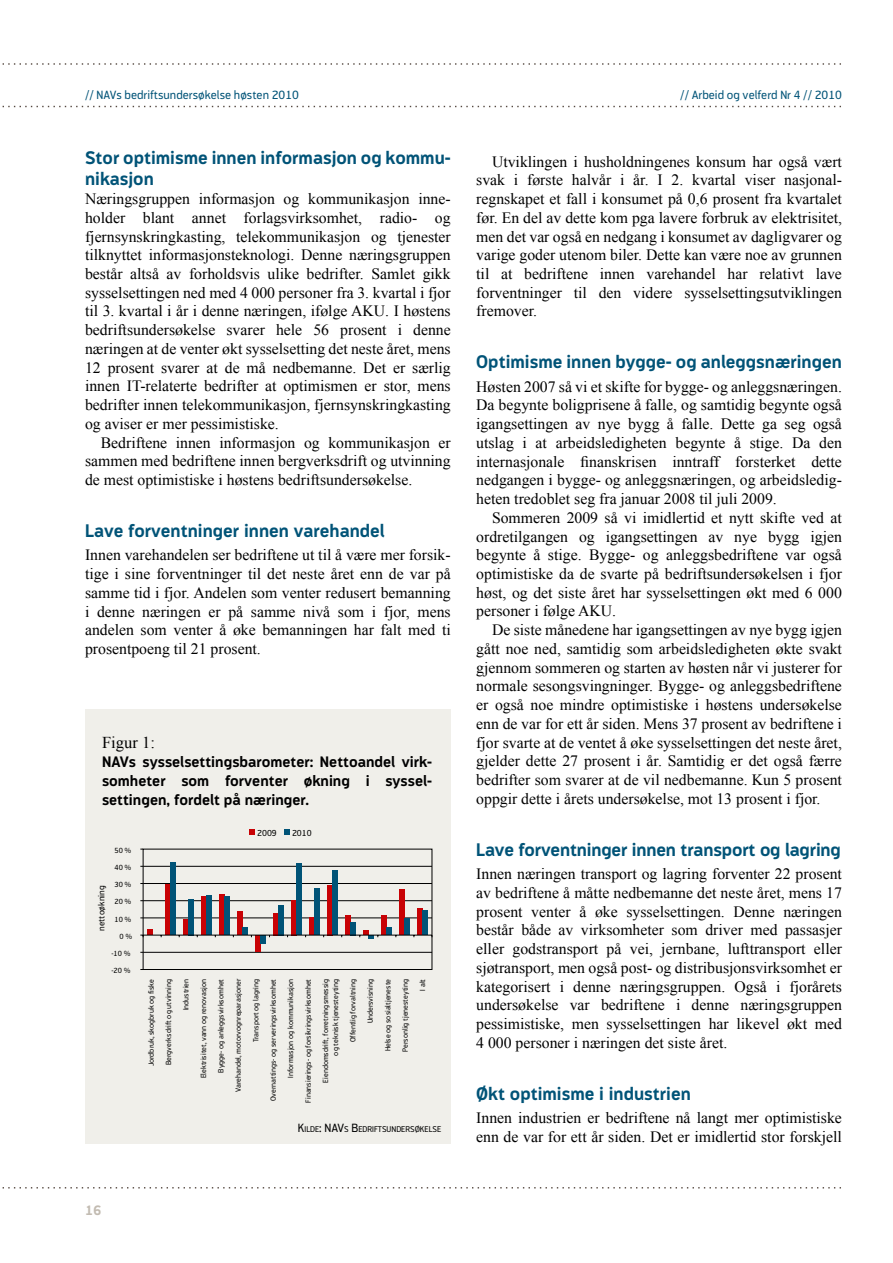
<style>
.page{position:relative;width:893px;height:1263px;background:#fff}
.page>*{position:absolute;margin:0;border:0;box-sizing:border-box;transform-origin:0 0}
.t1{font:700 18px/20.2px "Modus";color:#005377}
.t2{font:16.5px "Times New Roman";color:#000}
.t3{font:15.75px/18.8px "Times New Roman";color:#000;text-align:justify}
.t4{font:700 15px/18.9px "Modus";color:#000;text-align:justify}
.t5{font:700 13.5px "Modus";color:#c2bbb1}
.t6{font:12px "Modus";color:#005377}
.t7{font:8.7px "Modus";color:#000}
.t8{font:8.4px "Modus";color:#000}
.t9{font:7.5px/9.9px "Modus";color:#000;text-align:right}
.s1{font-size:12px}
</style>
<div class="page">
<svg style="left:2px;top:63px;width:839px;height:2px"></svg>
<svg style="left:2px;top:106px;width:839px;height:1px"></svg>
<svg style="left:2px;top:1187px;width:839px;height:1px"></svg>
<div style="left:85px;top:709px;width:366px;height:434px;background:#f0efea"></div>
<hr style="left:143px;top:952px;width:289px;height:1px;background:#000">
<hr style="left:143px;top:918px;width:289px;height:1px;background:#000">
<hr style="left:143px;top:900px;width:289px;height:1px;background:#000">
<hr style="left:143px;top:883px;width:289px;height:1px;background:#000">
<hr style="left:143px;top:866px;width:289px;height:1px;background:#000">
<div style="left:417px;top:908px;width:5px;height:27px;background:#c80205"></div>
<div style="left:400px;top:889px;width:5px;height:46px;background:#c80205"></div>
<div style="left:382px;top:915px;width:5px;height:20px;background:#c80205"></div>
<div style="left:346px;top:915px;width:5px;height:20px;background:#c80205"></div>
<div style="left:327px;top:885px;width:6px;height:50px;background:#c80205"></div>
<div style="left:309px;top:917px;width:6px;height:18px;background:#c80205"></div>
<div style="left:291px;top:900px;width:6px;height:35px;background:#c80205"></div>
<div style="left:273px;top:913px;width:5px;height:22px;background:#c80205"></div>
<div style="left:255px;top:935px;width:5px;height:16px;background:#c80205"></div>
<div style="left:237px;top:912px;width:5px;height:23px;background:#c80205"></div>
<div style="left:219px;top:894px;width:5px;height:41px;background:#c80205"></div>
<div style="left:201px;top:896px;width:5px;height:39px;background:#c80205"></div>
<div style="left:183px;top:920px;width:5px;height:15px;background:#c80205"></div>
<div style="left:165px;top:884px;width:5px;height:51px;background:#c80205"></div>
<div style="left:422px;top:910px;width:5px;height:25px;background:#005377"></div>
<div style="left:405px;top:918px;width:5px;height:17px;background:#005377"></div>
<div style="left:387px;top:927px;width:5px;height:8px;background:#005377"></div>
<div style="left:351px;top:922px;width:5px;height:13px;background:#005377"></div>
<div style="left:333px;top:871px;width:5px;height:64px;background:#005377"></div>
<div style="left:315px;top:888px;width:5px;height:47px;background:#005377"></div>
<div style="left:297px;top:864px;width:5px;height:71px;background:#005377"></div>
<div style="left:278px;top:905px;width:6px;height:30px;background:#005377"></div>
<div style="left:260px;top:935px;width:6px;height:9px;background:#005377"></div>
<div style="left:242px;top:927px;width:6px;height:8px;background:#005377"></div>
<div style="left:224px;top:896px;width:5px;height:39px;background:#005377"></div>
<div style="left:206px;top:895px;width:5px;height:40px;background:#005377"></div>
<div style="left:188px;top:899px;width:5px;height:36px;background:#005377"></div>
<div style="left:170px;top:862px;width:5px;height:73px;background:#005377"></div>
<hr style="left:143px;top:935px;width:289px;height:1px;background:#000">
<svg style="left:140px;top:929px;width:12px;height:8px"></svg>
<svg style="left:359px;top:930px;width:20px;height:8px"></svg>
<svg style="left:249px;top:829px;width:6px;height:5px"></svg>
<svg style="left:284px;top:829px;width:5px;height:5px"></svg>
<div style="left:143px;top:849px;width:289px;height:121px;border:1px solid #000"></div>
<p class="t6" style="left:85px;top:88px;width:215px">// NAVs bedriftsundersøkelse høsten 2010</p>
<p class="t6" style="left:680px;top:88px;width:163px">// Arbeid og velferd Nr 4 // 2010</p>
<p class="t1" style="left:85px;top:148px;width:367px">Stor optimisme innen informasjon og kommu&shy;nikasjon</p>
<p class="t3" style="left:85px;top:189px;width:367px">Næringsgruppen informasjon og kommunikasjon inne‑ holder blant annet forlagsvirksomhet, radio- og fjernsynskringkasting, telekommunikasjon og tjenester tilknyttet informasjonsteknologi. Denne næringsgruppen består altså av forholdsvis ulike bedrifter. Samlet gikk sysselsettingen ned med 4 000 personer fra 3. kvartal i fjor til 3. kvartal i år i denne næringen, ifølge AKU. I høstens bedriftsundersøkelse svarer hele 56 prosent i denne næringen at de venter økt sysselsetting det neste året, mens 12 prosent svarer at de må nedbemanne. Det er særlig innen IT-relaterte bedrifter at optimismen er stor, mens bedrifter innen telekommunikasjon, fjernsynskringkasting og aviser er mer pessimistiske.</p>
<p class="t3" style="left:85px;top:433px;width:367px;text-indent:16px">Bedriftene innen informasjon og kommunikasjon er sammen med bedriftene innen bergverksdrift og utvinning de mest optimistiske i høstens bedriftsundersøkelse.</p>
<p class="t1" style="left:85px;top:521px;width:301px">Lave forventninger innen varehandel</p>
<p class="t3" style="left:85px;top:545px;width:367px">Innen varehandelen ser bedriftene ut til å være mer forsik‑ tige i sine forventninger til det neste året enn de var på samme tid i fjor. Andelen som venter redusert bemanning i denne næringen er på samme nivå som i fjor, mens andelen som venter å øke bemanningen har falt med ti prosentpoeng til 21 prosent.</p>
<p class="t2" style="left:102px;top:731px;width:54px">Figur 1:</p>
<p class="t4" style="left:102px;top:752px;width:331px">NAVs sysselsettingsbarometer: Nettoandel virk‑ somheter som forventer økning i syssel‑ settingen, fordelt på næringer.</p>
<p class="t9" style="left:115px;top:845px;width:18px">50 %</p>
<p class="t7" style="left:97px;top:931px;width:47px;rotate:-90deg">nettoøkning</p>
<p class="t9" style="left:115px;top:862px;width:18px">40 %</p>
<p class="t9" style="left:115px;top:879px;width:18px">30 %</p>
<p class="t9" style="left:115px;top:897px;width:18px">20 %</p>
<p class="t9" style="left:115px;top:914px;width:18px">10 %</p>
<p class="t9" style="left:120px;top:931px;width:14px">0 %</p>
<p class="t9" style="left:111px;top:948px;width:21px">-10 %</p>
<p class="t9" style="left:111px;top:965px;width:21px">-20 %</p>
<p class="t7" style="left:257px;top:828px;width:21px">2009</p>
<p class="t7" style="left:292px;top:828px;width:21px">2010</p>
<p class="t9" style="left:146px;top:1066px;width:89px;rotate:-90deg">Jordbruk, skogbruk og fiske</p>
<p class="t9" style="left:164px;top:1065px;width:88px;rotate:-90deg">Bergverksdrift og utvinning</p>
<p class="t9" style="left:181px;top:1010px;width:33px;rotate:-90deg">Industrien</p>
<p class="t9" style="left:198px;top:1078px;width:101px;rotate:-90deg">Elektrisitet, vann og renovasjon</p>
<p class="t9" style="left:216px;top:1073px;width:95px;rotate:-90deg">Bygge- og anleggsvirksomhet</p>
<p class="t9" style="left:233px;top:1092px;width:115px;rotate:-90deg">Varehandel, motorvognreparasjoner</p>
<p class="t9" style="left:251px;top:1042px;width:65px;rotate:-90deg">Transport og lagring</p>
<p class="t9" style="left:268px;top:1101px;width:124px;rotate:-90deg">Overnattings- og serveringsvirksomhet</p>
<p class="t9" style="left:286px;top:1078px;width:100px;rotate:-90deg">Informasjon og kommunikasjon</p>
<p class="t9" style="left:303px;top:1102px;width:125px;rotate:-90deg">Finansierings- og forsikringsvirksomhet</p>
<p class="t9" style="left:321px;top:1082px;width:105px;rotate:-90deg">Eiendomsdrift, forretningsmessig og teknisk tjenesteyting</p>
<p class="t9" style="left:348px;top:1042px;width:65px;rotate:-90deg">Offentlig forvaltning</p>
<p class="t9" style="left:365px;top:1023px;width:46px;rotate:-90deg">Undersvisning</p>
<p class="t9" style="left:383px;top:1051px;width:74px;rotate:-90deg">Helse og sosialtjeneste</p>
<p class="t9" style="left:400px;top:1051px;width:74px;rotate:-90deg">Personlig tjenesteyting</p>
<p class="t9" style="left:418px;top:990px;width:13px;rotate:-90deg">I alt</p>
<p class="t8" style="left:298px;top:1124px;width:145px"><span class="s1">K</span>ILDE<span class="s1">: NAV</span>S <span class="s1">B</span>EDRIFTSUNDERSØKELSE</p>
<p class="t5" style="left:85px;top:1203px;width:18px">16</p>
<p class="t3" style="left:476px;top:152px;width:367px;text-indent:16px">Utviklingen i husholdningenes konsum har også vært svak i første halvår i år. I 2. kvartal viser nasjonal‑ regnskapet et fall i konsumet på 0,6 prosent fra kvartalet før. En del av dette kom pga lavere forbruk av elektrisitet, men det var også en nedgang i konsumet av dagligvarer og varige goder utenom biler. Dette kan være noe av grunnen til at bedriftene innen varehandel har relativt lave forventninger til den videre sysselsettingsutviklingen fremover.</p>
<p class="t1" style="left:476px;top:352px;width:367px">Optimisme innen bygge- og anleggsnæringen</p>
<p class="t3" style="left:476px;top:377px;width:367px">Høsten 2007 så vi et skifte for bygge- og anleggsnæringen.<br>Da begynte boligprisene å falle, og samtidig begynte også igangsettingen av nye bygg å falle. Dette ga seg også utslag i at arbeidsledigheten begynte å stige. Da den internasjonale finanskrisen inntraff forsterket dette nedgangen i bygge- og anleggsnæringen, og arbeidsledig‑ heten tredoblet seg fra januar 2008 til juli 2009.</p>
<p class="t3" style="left:476px;top:508px;width:367px;text-indent:16px">Sommeren 2009 så vi imidlertid et nytt skifte ved at ordretilgangen og igangsettingen av nye bygg igjen begynte å stige. Bygge- og anleggsbedriftene var også optimistiske da de svarte på bedriftsundersøkelsen i fjor høst, og det siste året har sysselsettingen økt med 6 000 personer i følge AKU.</p>
<p class="t3" style="left:476px;top:620px;width:367px;text-indent:16px">De siste månedene har igangsettingen av nye bygg igjen gått noe ned, samtidig som arbeidsledigheten økte svakt gjennom sommeren og starten av høsten når vi justerer for normale sesongsvingninger. Bygge- og anleggsbedriftene er også noe mindre optimistiske i høstens undersøkelse enn de var for ett år siden. Mens 37 prosent av bedriftene i fjor svarte at de ventet å øke sysselsettingen det neste året, gjelder dette 27 prosent i år. Samtidig er det også færre bedrifter som svarer at de vil nedbemanne. Kun 5 prosent oppgir dette i årets undersøkelse, mot 13 prosent i fjor.</p>
<p class="t1" style="left:476px;top:839px;width:366px">Lave forventninger innen transport og lagring</p>
<p class="t3" style="left:476px;top:864px;width:367px">Innen næringen transport og lagring forventer 22 prosent av bedriftene å måtte nedbemanne det neste året, mens 17 prosent venter å øke sysselsettingen. Denne næringen består både av virksomheter som driver med passasjer eller godstransport på vei, jernbane, lufttransport eller sjøtransport, men også post- og distribusjonsvirksomhet er kategorisert i denne næringsgruppen. Også i fjorårets undersøkelse var bedriftene i denne næringsgruppen pessimistiske, men sysselsettingen har likevel økt med 4 000 personer i næringen det siste året.</p>
<p class="t1" style="left:476px;top:1083px;width:216px">Økt optimisme i industrien</p>
<p class="t3" style="left:476px;top:1108px;width:367px">Innen industrien er bedriftene nå langt mer optimistiske enn de var for ett år siden. Det er imidlertid stor forskjell</p>
</div>
